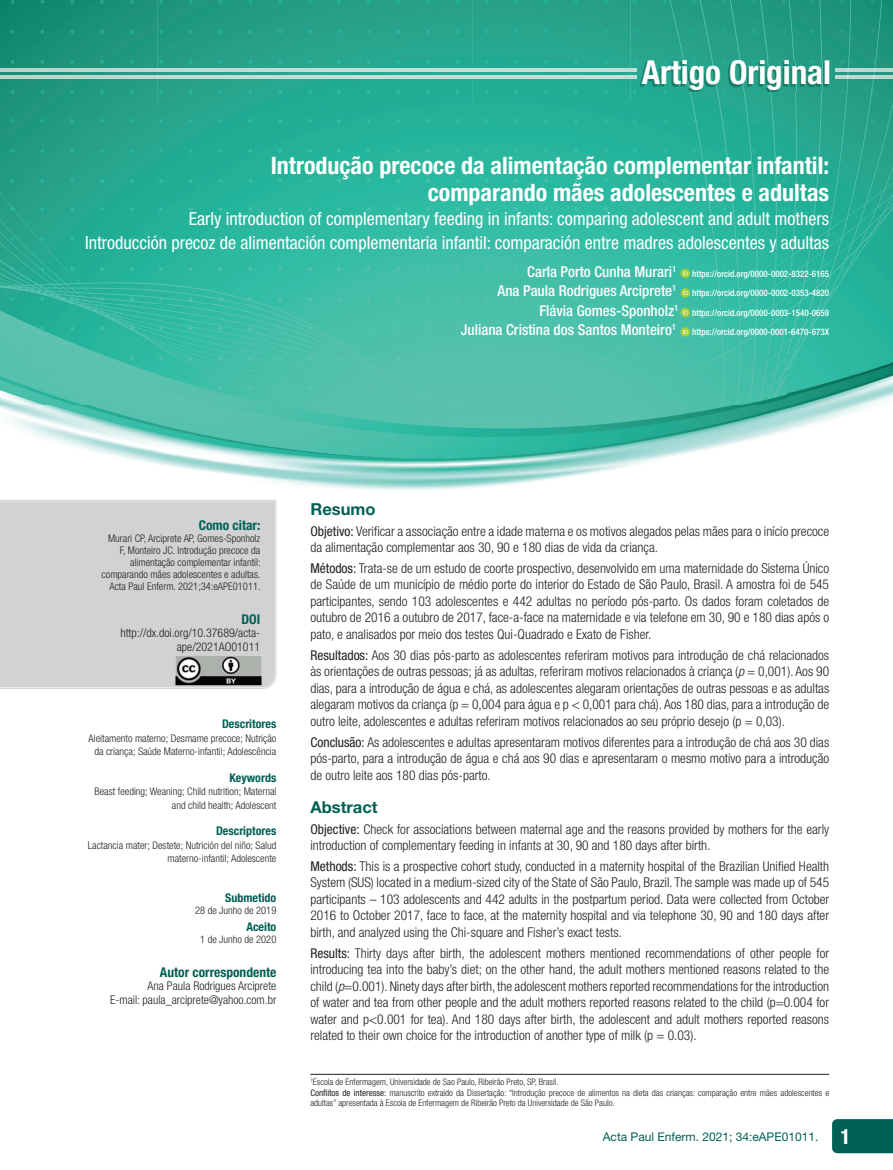
<style>
.page{position:relative;width:893px;height:1170px;background:#fff}
.page>*{position:absolute;margin:0;border:0;box-sizing:border-box;transform-origin:0 0}
.t1{font:700 condensed 33px "Helvetica Neue LT Std";color:#fff}
.t2{font:700 condensed 24px/27px "Helvetica Neue LT Std";color:#fff;text-align:right}
.t3{font:condensed 18px/24px "Helvetica Neue LT Std";color:#fff;text-align:right}
.t4{font:700 16.5px "Helvetica Neue LT Std";color:#006053}
.t5{font:500 condensed 15px "Helvetica Neue LT Std";color:#fff}
.t6{font:300 condensed 13.5px/16.5px "Helvetica Neue LT Std";color:#231f20;text-align:justify}
.t7{font:700 condensed 13.5px "Helvetica Neue LT Std";color:#006053}
.t8{font:300 condensed 12px/13.5px "Helvetica Neue LT Std";color:#231f20;text-align:right}
.t9{font:700 condensed 12px "Helvetica Neue LT Std";color:#006053}
.t10{font:12px "Helvetica Neue LT Std";color:#006053}
.t11{font:300 condensed 10.5px/12px "Helvetica Neue LT Std";color:#231f20;text-align:right}
.t12{font:300 condensed 9px/10.5px "Helvetica Neue LT Std";color:#231f20}
.t13{font:500 condensed 9px "Helvetica Neue LT Std";color:#fff}
.s1{font-weight:400}
.s2{font-style:italic}
.s3{font-weight:700;font-stretch:condensed;font-size:21px;color:#fff}
</style>
<div class="page">
<div style="left:832px;top:1119px;width:61px;height:34px;background:#006053"></div>
<img style="left:0;top:0;width:893px;height:490px">
<img style="left:835px;top:75px;width:58px;height:4px">
<img style="left:835px;top:68px;width:58px;height:4px">
<svg style="left:0;top:500px;width:277px;height:189px"></svg>
<div style="left:0;top:501px;width:275px;height:186px;background:#d1d2d4"></div>
<svg style="left:680px;top:269px;width:10px;height:9px"></svg>
<svg style="left:683px;top:270px;width:5px;height:5px"></svg>
<svg style="left:680px;top:288px;width:10px;height:10px"></svg>
<svg style="left:683px;top:290px;width:5px;height:5px"></svg>
<svg style="left:680px;top:308px;width:10px;height:9px"></svg>
<svg style="left:683px;top:309px;width:5px;height:5px"></svg>
<svg style="left:680px;top:327px;width:10px;height:10px"></svg>
<svg style="left:683px;top:329px;width:5px;height:5px"></svg>
<hr style="left:310px;top:1073px;width:519px;height:1px;background:#231f20">
<img style="left:175px;top:655px;width:86px;height:31px">
<img style="left:639px;top:62px;width:188px;height:30px">
<img style="left:0;top:75px;width:637px;height:4px">
<img style="left:0;top:68px;width:637px;height:4px">
<h1 class="t1" style="left:642px;top:52px;width:191px">Artigo Original</h1>
<h2 class="t2" style="left:271px;top:151px;width:560px">Introdução precoce da alimentação complementar infantil: comparando mães adolescentes e adultas</h2>
<h3 class="t3" style="left:85px;top:206px;width:746px">Early introduction of complementary feeding in infants: comparing adolescent and adult mothers<br>Introducción precoz de alimentación complementaria infantil: comparación entre madres adolescentes y adultas</h3>
<p class="t5" style="left:527px;top:262px;width:151px">Carla Porto Cunha Murari<sup>1</sup></p>
<p class="t13" style="left:692px;top:268px;width:138px">https://orcid.org/0000-0002-8322-6165</p>
<p class="t5" style="left:498px;top:282px;width:180px">Ana Paula Rodrigues Arciprete<sup>1</sup></p>
<p class="t13" style="left:692px;top:287px;width:138px">https://orcid.org/0000-0002-0353-4820</p>
<p class="t5" style="left:539px;top:301px;width:141px">Flávia Gomes-Sponholz<sup>1</sup></p>
<p class="t13" style="left:692px;top:307px;width:138px">https://orcid.org/0000-0003-1540-0659</p>
<p class="t5" style="left:461px;top:321px;width:217px">Juliana Cristina dos Santos Monteiro<sup>1</sup></p>
<p class="t13" style="left:692px;top:326px;width:139px">https://orcid.org/0000-0001-6470-673X</p>
<p class="t7" style="left:199px;top:517px;width:63px">Como citar:</p>
<p class="t11" style="left:102px;top:532px;width:160px">Murari CP, Arciprete AP, Gomes-Sponholz F, Monteiro JC. Introdução precoce da alimentação complementar infantil: comparando mães adolescentes e adultas.<br>Acta Paul Enferm. 2021;34:eAPE01011.</p>
<p class="t7" style="left:241px;top:611px;width:20px">DOI</p>
<p class="t8" style="left:120px;top:626px;width:141px">http://dx.doi.org/10.37689/acta&shy;ape/2021AO01011</p>
<p class="t9" style="left:222px;top:716px;width:56px">Descritores</p>
<p class="t11" style="left:89px;top:731px;width:189px;line-height:13.5px;text-align:center">Aleitamento materno; Desmame precoce; Nutrição da criança; Saúde Materno-infantil; Adolescência</p>
<p class="t9" style="left:230px;top:770px;width:48px">Keywords</p>
<p class="t11" style="left:95px;top:784px;width:183px;line-height:13.5px">Beast feeding; Weaning; Child nutrition; Maternal and child health; Adolescent</p>
<p class="t9" style="left:216px;top:823px;width:62px">Descriptores</p>
<p class="t11" style="left:88px;top:838px;width:190px;line-height:13.5px">Lactancia mater; Destete; Nutrición del niño; Salud materno-infantil; Adolescente</p>
<p class="t9" style="left:225px;top:889px;width:53px">Submetido</p>
<p class="t11" style="left:195px;top:903px;width:83px">28 de Junho de 2019</p>
<p class="t9" style="left:246px;top:919px;width:31px">Aceito</p>
<p class="t11" style="left:200px;top:933px;width:78px">1 de Junho de 2020</p>
<p class="t7" style="left:160px;top:963px;width:118px">Autor correspondente</p>
<p class="t8" style="left:110px;top:979px;width:168px">Ana Paula Rodrigues Arciprete<br>E-mail: paula_arciprete@yahoo.com.br</p>
<p class="t4" style="left:310px;top:498px;width:67px">Resumo</p>
<p class="t6" style="left:310px;top:522px;width:520px"><span class="s1">Objetivo:</span> Verificar a associaçã o entre a idade materna e os motivos alegados pelas mães para o início precoce da alimentação complementar aos 30, 90 e 180 dias de vida da criança.</p>
<p class="t6" style="left:310px;top:559px;width:520px"><span class="s1">Métodos:</span> Trata-se de um estudo de coorte prospectivo, desenvolvido em uma maternidade do Sistema Único de Saúde de um município de médio porte do interior do Estado de São Paulo, Brasil. A amostra foi de 545 participantes, sendo 103 adolescentes e 442 adultas no período pós-parto. Os dados foram coletados de outubro de 2016 a outubro de 2017, face-a-face na maternidade e via telefone em 30, 90 e 180 dias após o pato, e analisados por meio dos testes Qui-Quadrado e Exato de Fisher.</p>
<p class="t6" style="left:310px;top:646px;width:520px"><span class="s1">Resultados:</span> Aos 30 dias pós-parto as adolescentes referiram motivos para introdução de chá relacionados às orientações de outras pessoas; já as adultas, referiram motivos relacionados à criança (<span class="s2">p</span> = 0,001). Aos 90 dias, para a introdução de água e chá, as adolescentes alegaram orientações de outras pessoas e as adultas alegaram motivos da criança (p = 0,004 para água e p &lt; 0,001 para chá). Aos 180 dias, para a introdução de outro leite, adolescentes e adultas referiram motivos relacionados ao seu próprio desejo (p = 0,03).</p>
<p class="t6" style="left:310px;top:733px;width:520px"><span class="s1">Conclusão:</span> As adolescentes e adultas apresentaram motivos diferentes para a introdução de chá aos 30 dias pós-parto, para a introdução de água e chá aos 90 dias e apresentaram o mesmo motivo para a introdução de outro leite aos 180 dias pós-parto.</p>
<p class="t4" style="left:310px;top:796px;width:69px">Abstract</p>
<p class="t6" style="left:310px;top:820px;width:520px"><span class="s1">Objective:</span> Check for associations between maternal age and the reasons provided by mothers for the early introduction of complementary feeding in infants at 30, 90 and 180 days after birth.</p>
<p class="t6" style="left:310px;top:857px;width:520px"><span class="s1">Methods:</span> This is a prospective cohort study, conducted in a maternity hospital of the Brazilian Unified Health System (SUS) located in a medium-sized city of the State of São Paulo, Brazil. The sample was made up of 545 participants – 103 adolescents and 442 adults in the postpartum period. Data were collected from October 2016 to October 2017, face to face, at the maternity hospital and via telephone 30, 90 and 180 days after birth, and analyzed using the Chi-square and Fisher’s exact tests.</p>
<p class="t6" style="left:310px;top:944px;width:520px"><span class="s1">Results:</span> Thirty days after birth, the adolescent mothers mentioned recommendations of other people for introducing tea into the baby’s diet; on the other hand, the adult mothers mentioned reasons related to the child (<span class="s2">p</span>=0.001). Ninety days after birth, the adolescent mothers reported recommendations for the introduction of water and tea from other people and the adult mothers reported reasons related to the child (p=0.004 for water and p&lt;0.001 for tea). And 180 days after birth, the adolescent and adult mothers reported reasons related to their own choice for the introduction of another type of milk (p = 0.03).</p>
<p class="t12" style="left:310px;top:1076px;width:520px"><sup>1</sup>Escola de Enfermagem, Universidade de Sao Paulo, Ribeirão Preto, SP, Brasil.<br><span class="s1">Conflitos de interesse:</span> manuscrito extraído da Dissertação: “Introdução precoce de alimentos na dieta das crianças: comparação entre mães adolescentes e adultas” apresentada à Escola de Enfermagem de Ribeirão Preto da Universidade de São Paulo.</p>
<p class="t10" style="left:603px;top:1129px;width:249px">Acta Paul Enferm. 2021; 34:eAPE01011. <span class="s3">1</span></p>
</div>
